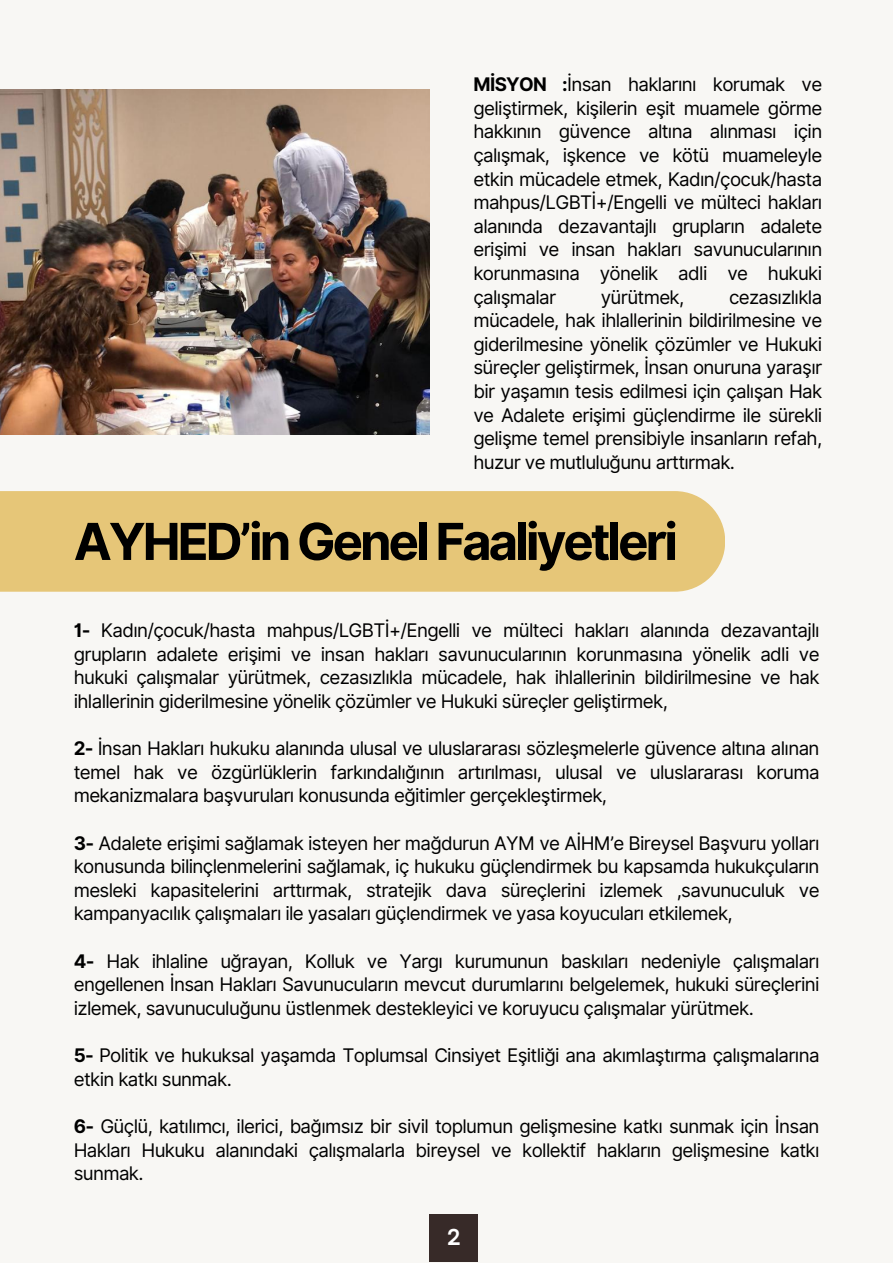
<style>
.page{position:relative;width:893px;height:1264px;background:#fff}
.page>*{position:absolute;margin:0;border:0;box-sizing:border-box;transform-origin:0 0}
.t1{font:700 51px "Inter";letter-spacing:-.06em;color:#000}
.t2{font:700 21px "Open Sauce One";color:#fff}
.t3{font:18.75px/23.5px "Inter";letter-spacing:-.035em;color:#000;text-align:justify}
.s1{font-weight:700}
</style>
<div class="page">
<div style="left:0;top:0;width:892px;height:1262px;background:#f8f7f4"></div>
<img style="left:0;top:89px;width:429px;height:345px">
<div style="left:429px;top:1214px;width:49px;height:48px;background:#372a28"></div>
<div style="left:0;top:491px;width:725px;height:100px;background:#e6c678"></div>
<p class="t3" style="left:473px;top:72px;width:350px"><span class="s1">MİSYON :</span>İnsan haklarını korumak ve geliştirmek, kişilerin eşit muamele görme hakkının güvence altına alınması için çalışmak, işkence ve kötü muameleyle etkin mücadele etmek, Kadın/çocuk/hasta mahpus/LGBTİ+/Engelli ve mülteci hakları alanında dezavantajlı grupların adalete erişimi ve insan hakları savunucularının korunmasına yönelik adli ve hukuki çalışmalar</p>
<p class="t3" style="left:600px;top:285px;width:85px">yürütmek,</p>
<p class="t3" style="left:473px;top:285px;width:350px;text-indent:255px">cezasızlıkla mücadele, hak ihlallerinin bildirilmesine ve giderilmesine yönelik çözümler ve Hukuki süreçler geliştirmek, İnsan onuruna yaraşır bir yaşamın tesis edilmesi için çalışan Hak ve Adalete erişimi güçlendirme ile sürekli gelişme temel prensibiyle insanların refah, huzur ve mutluluğunu arttırmak.</p>
<p class="t1" style="left:74px;top:511px;width:605px">AYHED’in Genel Faaliyetleri</p>
<p class="t3" style="left:74px;top:618px;width:747px"><span class="s1">1-</span> Kadın/çocuk/hasta mahpus/LGBTİ+/Engelli ve mülteci hakları alanında dezavantajlı grupların adalete erişimi ve insan hakları savunucularının korunmasına yönelik adli ve hukuki çalışmalar yürütmek, cezasızlıkla mücadele, hak ihlallerinin bildirilmesine ve hak ihlallerinin giderilmesine yönelik çözümler ve Hukuki süreçler geliştirmek,</p>
<p class="t3" style="left:74px;top:736px;width:747px"><span class="s1">2-</span> İnsan Hakları hukuku alanında ulusal ve uluslararası sözleşmelerle güvence altına alınan temel hak ve özgürlüklerin farkındalığının artırılması, ulusal ve uluslararası koruma mekanizmalara başvuruları konusunda eğitimler gerçekleştirmek,</p>
<p class="t3" style="left:74px;top:831px;width:747px"><span class="s1">3-</span> Adalete erişimi sağlamak isteyen her mağdurun AYM ve AİHM’e Bireysel Başvuru yolları konusunda bilinçlenmelerini sağlamak, iç hukuku güçlendirmek bu kapsamda hukukçuların mesleki kapasitelerini arttırmak, stratejik dava süreçlerini izlemek ,savunuculuk ve kampanyacılık çalışmaları ile yasaları güçlendirmek ve yasa koyucuları etkilemek,</p>
<p class="t3" style="left:74px;top:949px;width:747px"><span class="s1">4-</span> Hak ihlaline uğrayan, Kolluk ve Yargı kurumunun baskıları nedeniyle çalışmaları engellenen İnsan Hakları Savunucuların mevcut durumlarını belgelemek, hukuki süreçlerini izlemek, savunuculuğunu üstlenmek destekleyici ve koruyucu çalışmalar yürütmek.</p>
<p class="t3" style="left:74px;top:1043px;width:747px"><span class="s1">5-</span> Politik ve hukuksal yaşamda Toplumsal Cinsiyet Eşitliği ana akımlaştırma çalışmalarına etkin katkı sunmak.</p>
<p class="t3" style="left:74px;top:1114px;width:747px"><span class="s1">6-</span> Güçlü, katılımcı, ilerici, bağımsız bir sivil toplumun gelişmesine katkı sunmak için İnsan Hakları Hukuku alanındaki çalışmalarla bireysel ve kollektif hakların gelişmesine katkı sunmak.</p>
<p class="t2" style="left:447px;top:1223px;width:15px">2</p>
</div>
